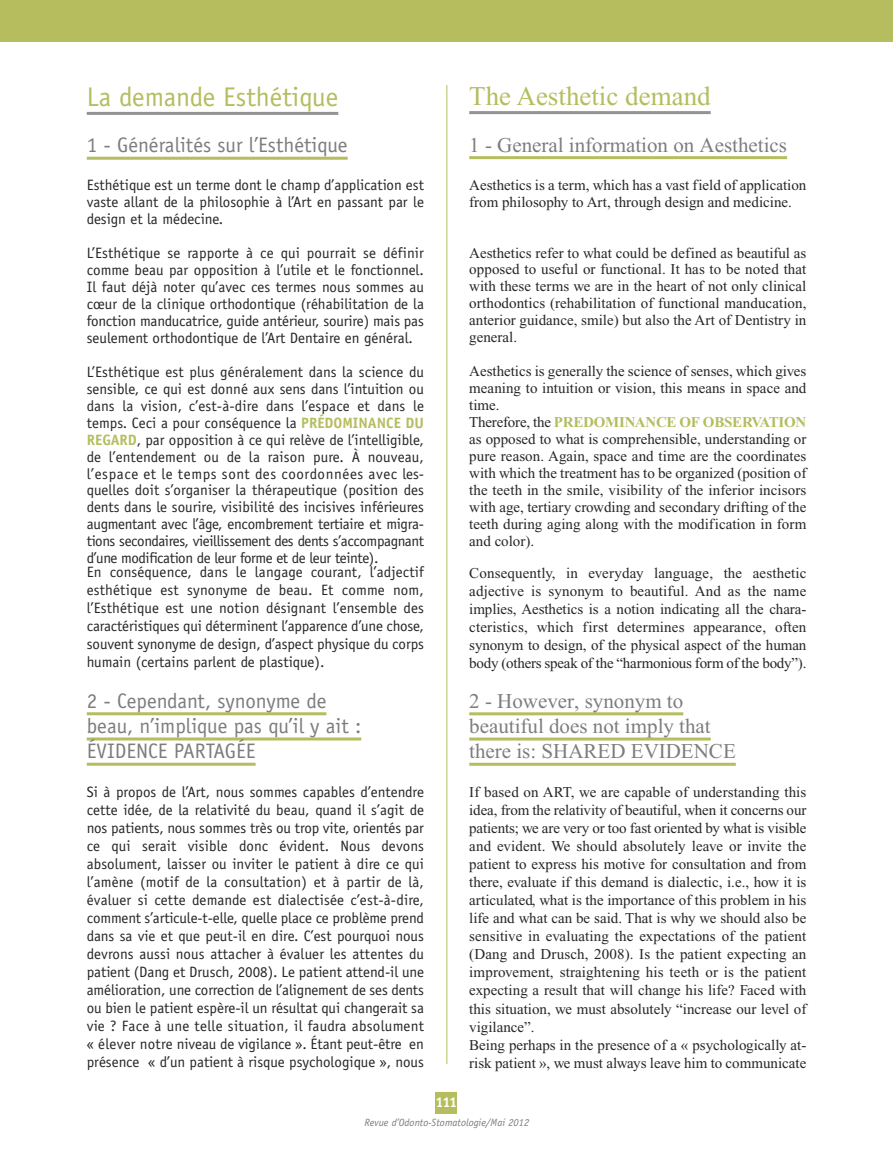
<style>
.page{position:relative;width:893px;height:1149px;background:#fff}
.page>*{position:absolute;margin:0;border:0;box-sizing:border-box;transform-origin:0 0}
.t1{font:27px "Officina Sans";color:#b5bd5f}
.t2{font:27px "Times New Roman";color:#b5bd5f}
.t3{font:21px/25.2px "Times New Roman";color:#7d7d7d}
.t4{font:21px/25.2px "Officina Sans";color:#7d7d7d}
.t5{font:15px/18px "Officina Sans";color:#272627;text-align:justify}
.t6{font:15px/18px "Times New Roman";color:#272627}
.t7{font:700 14.25px "Officina Sans";color:#fff}
.t8{font:italic 10.5px "Officina Sans";color:#7d7d7d}
.s1{font-weight:700;color:#b5bd5f}
</style>
<div class="page">
<div style="left:436px;top:1091px;width:21px;height:22px;background:#b5bd5f"></div>
<div style="left:0;top:0;width:893px;height:42px;background:#b5bd5f"></div>
<hr style="left:446px;top:85px;width:1px;height:978px;background:#b5bd5f">
<hr style="left:87px;top:112px;width:251px;height:3px;background:#939393">
<hr style="left:87px;top:157px;width:261px;height:3px;background:#b5bd5f">
<hr style="left:87px;top:712px;width:239px;height:3px;background:#b5bd5f">
<hr style="left:87px;top:737px;width:274px;height:3px;background:#b5bd5f">
<hr style="left:87px;top:762px;width:169px;height:3px;background:#b5bd5f">
<hr style="left:469px;top:111px;width:242px;height:3px;background:#939393">
<hr style="left:469px;top:156px;width:318px;height:3px;background:#b5bd5f">
<hr style="left:469px;top:712px;width:214px;height:3px;background:#b5bd5f">
<hr style="left:469px;top:737px;width:242px;height:3px;background:#b5bd5f">
<hr style="left:469px;top:762px;width:267px;height:3px;background:#b5bd5f">
<h1 class="t1" style="left:87px;top:87px;width:253px">La demande Esthétique</h1>
<h2 class="t4" style="left:87px;top:134px;width:262px">1 - Généralités sur l’Esthétique</h2>
<p class="t5" style="left:87px;top:178px;width:339px;line-height:17px">Esthétique est un terme dont le champ d’application est vaste allant de la philosophie à l’Art en passant par le design et la médecine.</p>
<p class="t5" style="left:87px;top:245px;width:339px;line-height:17px">L’Esthétique se rapporte à ce qui pourrait se définir comme beau par opposition à l’utile et le fonctionnel.<br>Il faut déjà noter qu’avec ces termes nous sommes au cœur de la clinique orthodontique (réhabilitation de la fonction manducatrice, guide antérieur, sourire) mais pas seulement orthodontique de l’Art Dentaire en général.</p>
<p class="t5" style="left:87px;top:364px;width:339px;line-height:17px">L’Esthétique est plus généralement dans la science du sensible, ce qui est donné aux sens dans l’intuition ou dans la vision, c’est-à-dire dans l’espace et dans le temps. Ceci a pour conséquence la <span class="s1">PRÉDOMINANCE DU REGARD</span>, par opposition à ce qui relève de l’intelligible, de l’entendement ou de la raison pure. À nouveau, l’espace et le temps sont des coordonnées avec les&shy;quelles doit s’organiser la thérapeutique (position des dents dans le sourire, visibilité des incisives inférieures augmentant avec l’âge, encombrement tertiaire et migra&shy;tions secondaires, vieillissement des dents s’accompagnant d’une modification de leur forme et de leur teinte).</p>
<p class="t5" style="left:87px;top:564px;width:339px">En conséquence, dans le langage courant, l’adjectif esthétique est synonyme de beau. Et comme nom, l’Esthétique est une notion désignant l’ensemble des caractéristiques qui déterminent l’apparence d’une chose, souvent synonyme de design, d’aspect physique du corps humain (certains parlent de plastique).</p>
<h2 class="t4" style="left:87px;top:689px;width:276px">2 - Cependant, synonyme de beau, n’implique pas qu’il y ait :<br>ÉVIDENCE PARTAGÉE</h2>
<p class="t5" style="left:87px;top:784px;width:339px">Si à propos de l’Art, nous sommes capables d’entendre cette idée, de la relativité du beau, quand il s’agit de nos patients, nous sommes très ou trop vite, orientés par ce qui serait visible donc évident. Nous devons absolument, laisser ou inviter le patient à dire ce qui l’amène (motif de la consultation) et à partir de là, évaluer si cette demande est dialectisée c’est-à-dire, comment s’articule-t-elle, quelle place ce problème prend dans sa vie et que peut-il en dire. C’est pourquoi nous devrons aussi nous attacher à évaluer les attentes du patient (Dang et Drusch, 2008). Le patient attend-il une amélioration, une correction de l’alignement de ses dents ou bien le patient espère-il un résultat qui changerait sa vie ? Face à une telle situation, il faudra absolument « élever notre niveau de vigilance ». Étant peut-être en présence « d’un patient à risque psychologique », nous</p>
<h1 class="t2" style="left:469px;top:87px;width:243px">The Aesthetic demand</h1>
<h2 class="t3" style="left:469px;top:132px;width:319px">1 - General information on Aesthetics</h2>
<p class="t6" style="left:469px;top:177px;width:339px;line-height:17px">Aesthetics is a term, which has a vast field of application from philosophy to Art, through design and medicine.</p>
<p class="t6" style="left:469px;top:245px;width:339px;line-height:17px;text-align:justify">Aesthetics refer to what could be defined as beautiful as opposed to useful or functional. It has to be noted that with these terms we are in the heart of not only clinical orthodontics (rehabilitation of functional manducation, anterior guidance, smile) but also the Art of Dentistry in general.</p>
<p class="t6" style="left:469px;top:364px;width:339px;line-height:17px">Aesthetics is generally the science of senses, which gives meaning to intuition or vision, this means in space and time.<br>Therefore, the <span class="s1">PREDOMINANCE OF OBSERVATION </span>as opposed to what is comprehensible, understanding or pure reason. Again, space and time are the coordinates with which the treatment has to be organized (position of the teeth in the smile, visibility of the inferior incisors with age, tertiary crowding and secondary drifting of the teeth during aging along with the modification in form and color).</p>
<p class="t6" style="left:469px;top:564px;width:339px;text-align:justify">Consequently, in everyday language, the aesthetic adjective is synonym to beautiful. And as the name implies, Aesthetics is a notion indicating all the chara&shy;cteristics, which first determines appearance, often synonym to design, of the physical aspect of the human body (others speak of the “harmonious form of the body”).</p>
<h2 class="t3" style="left:469px;top:687px;width:268px">2 - However, synonym to beautiful does not imply that there is: SHARED EVIDENCE</h2>
<p class="t6" style="left:469px;top:784px;width:339px">If based on ART, we are capable of understanding this idea, from the relativity of beautiful, when it concerns our patients; we are very or too fast oriented by what is visible and evident. We should absolutely leave or invite the patient to express his motive for consultation and from there, evaluate if this demand is dialectic, i.e., how it is articulated, what is the importance of this problem in his life and what can be said. That is why we should also be sensitive in evaluating the expectations of the patient (Dang and Drusch, 2008). Is the patient expecting an improvement, straightening his teeth or is the patient expecting a result that will change his life? Faced with this situation, we must absolutely “increase our level of vigilance”.<br>Being perhaps in the presence of a « psychologically at&shy;risk patient », we must always leave him to communicate</p>
<p class="t7" style="left:435px;top:1096px;width:23px">111</p>
<p class="t8" style="left:365px;top:1117px;width:166px">Revue d’Odonto-Stomatologie/Mai 2012</p>
</div>
